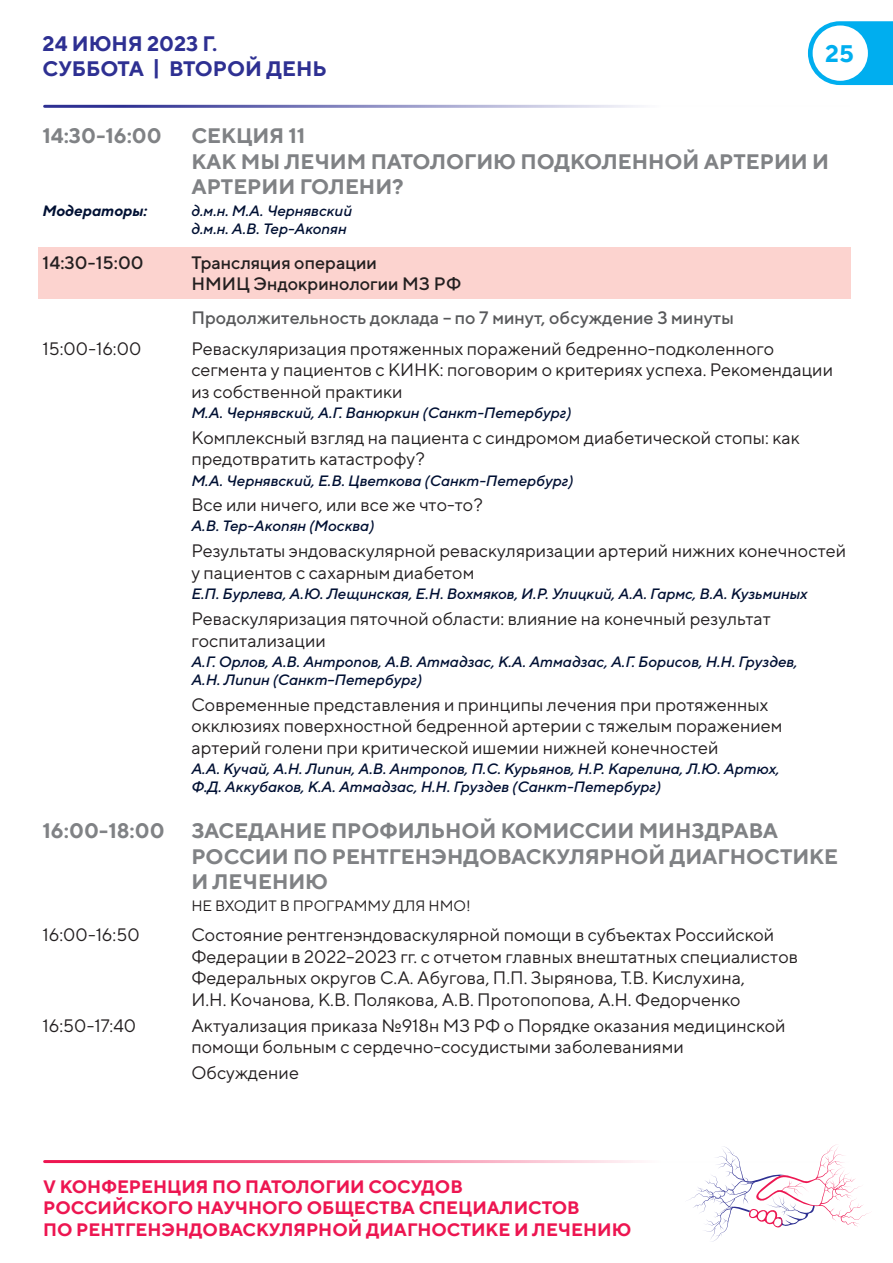
<style>
.page{position:relative;width:893px;height:1263px;background:#fff}
.page>*{position:absolute;margin:0;border:0;box-sizing:border-box;transform-origin:0 0}
.t1{font:700 24px "TT Norms";color:#00aeef}
.Сессии_Шанхай{font:700 21px/25.2px "TT Norms";color:#808285}
.t2{font:700 21px/25.2px "TT Norms";color:#2e3092}
.Основная_программа{font:18px/21.6px "TT Norms";color:#231f20}
.t3{font:700 18px/21.6px "TT Norms";color:#ed1651}
.Трансляция{font:500 18px/21.6px "TT Norms";color:#231f20}
.Продолжительность{font:500 18px "TT Norms";color:#58595b}
.Профы{font:italic 500 15px/18px "TT Norms";color:#001033}
.Модераторы{font:italic 500 15px/18px "TT Norms";color:#001033}
.НМО{font:15px "TT Norms";color:#231f20}
.Модераторы-2{font:italic 700 15px "TT Norms";color:#001033}
</style>
<div class="page">
<svg style="left:808px;top:21px;width:85px;height:64px;background:#29bbf1"></svg>
<div style="left:813px;top:26px;width:55px;height:55px;background:#fff;border-radius:50%"></div>
<hr style="left:45px;top:1160px;width:805px;height:3px;background:#ed1651">
<hr style="left:45px;top:105px;width:805px;height:3px;background:#2e3092">
<svg style="left:685px;top:1144px;width:184px;height:98px"></svg>
<div style="left:38px;top:247px;width:812px;height:51px;background:#fcd3cf"></div>
<p class="t2" style="left:43px;top:30px;width:286px">24 ИЮНЯ 2023 Г.<br>СУББОТА | ВТОРОЙ ДЕНЬ</p>
<h1 class="t1" style="left:825px;top:38px;width:30px">25</h1>
<p class="Сессии_Шанхай" style="left:43px;top:123px;width:121px">14:30-16:00</p>
<p class="Сессии_Шанхай" style="left:191px;top:123px;width:639px">СЕКЦИЯ 11<br>КАК МЫ ЛЕЧИМ ПАТОЛОГИЮ ПОДКОЛЕННОЙ АРТЕРИИ И<br>АРТЕРИИ ГОЛЕНИ?</p>
<p class="Модераторы-2" style="left:43px;top:201px;width:106px">Модераторы:</p>
<p class="Модераторы" style="left:191px;top:202px;width:162px">д.м.н. М.А. Чернявский д.м.н. А.В. Тер-Акопян</p>
<p class="Трансляция" style="left:43px;top:251px;width:103px">14:30-15:00</p>
<p class="Трансляция" style="left:191px;top:251px;width:271px">Трансляция операции<br>НМИЦ Эндокринологии МЗ РФ</p>
<p class="Продолжительность" style="left:191px;top:307px;width:544px">Продолжительность доклада – по 7 минут, обсуждение 3 минуты</p>
<p class="Основная_программа" style="left:43px;top:337px;width:100px">15:00-16:00</p>
<p class="Основная_программа" style="left:191px;top:337px;width:643px">Реваскуляризация протяженных поражений бедренно-подколенного сегмента у пациентов с КИНК: поговорим о критериях успеха. Рекомендации из собственной практики</p>
<p class="Профы" style="left:191px;top:403px;width:382px">М.А. Чернявский, А.Г. Ванюркин (Санкт-Петербург)</p>
<p class="Основная_программа" style="left:191px;top:426px;width:610px">Комплексный взгляд на пациента с синдромом диабетической стопы: как предотвратить катастрофу?</p>
<p class="Профы" style="left:191px;top:471px;width:384px">М.А. Чернявский, Е.В. Цветкова (Санкт-Петербург)</p>
<p class="Основная_программа" style="left:191px;top:494px;width:293px">Все или ничего, или все же что-то?</p>
<p class="Профы" style="left:191px;top:517px;width:185px">А.В. Тер-Акопян (Москва)</p>
<p class="Основная_программа" style="left:191px;top:540px;width:656px">Результаты эндоваскулярной реваскуляризации артерий нижних конечностей у пациентов с сахарным диабетом</p>
<p class="Профы" style="left:191px;top:584px;width:618px">Е.П. Бурлева, А.Ю. Лещинская, Е.Н. Вохмяков, И.Р. Улицкий, А.А. Гармс, В.А. Кузьминых</p>
<p class="Основная_программа" style="left:191px;top:607px;width:581px">Реваскуляризация пяточной области: влияние на конечный результат госпитализации</p>
<p class="Профы" style="left:191px;top:652px;width:608px">А.Г. Орлов, А.В. Антропов, А.В. Атмадзас, К.А. Атмадзас, А.Г. Борисов, Н.Н. Груздев,<br>А.Н. Липин (Санкт–Петербург)</p>
<p class="Основная_программа" style="left:191px;top:693px;width:593px">Современные представления и принципы лечения при протяженных окклюзиях поверхностной бедренной артерии с тяжелым поражением артерий голени при критической ишемии нижней конечностей</p>
<p class="Профы" style="left:191px;top:759px;width:590px">А.А. Кучай, А.Н. Липин, А.В. Антропов, П.С. Курьянов, Н.Р. Карелина, Л.Ю. Артюх,<br>Ф.Д. Аккубаков, К.А. Атмадзас, Н.Н. Груздев (Санкт-Петербург)</p>
<p class="Сессии_Шанхай" style="left:43px;top:818px;width:124px">16:00-18:00</p>
<p class="Сессии_Шанхай" style="left:191px;top:818px;width:648px">ЗАСЕДАНИЕ ПРОФИЛЬНОЙ КОМИССИИ МИНЗДРАВА<br>РОССИИ ПО РЕНТГЕНЭНДОВАСКУЛЯРНОЙ ДИАГНОСТИКЕ<br>И ЛЕЧЕНИЮ</p>
<p class="НМО" style="left:191px;top:896px;width:281px">НЕ ВХОДИТ В ПРОГРАММУ ДЛЯ НМО!</p>
<p class="Основная_программа" style="left:43px;top:923px;width:99px">16:00-16:50</p>
<p class="Основная_программа" style="left:191px;top:923px;width:608px">Состояние рентгенэндоваскулярной помощи в субъектах Российской Федерации в 2022–2023 гг. с отчетом главных внештатных специалистов Федеральных округов С.А. Абугова, П.П. Зырянова, Т.В. Кислухина,<br>И.Н. Кочанова, К.В. Полякова, А.В. Протопопова, А.Н. Федорченко</p>
<p class="Основная_программа" style="left:43px;top:1014px;width:95px">16:50-17:40</p>
<p class="Основная_программа" style="left:191px;top:1014px;width:596px">Актуализация приказа №918н МЗ РФ о Порядке оказания медицинской помощи больным с сердечно-сосудистыми заболеваниями</p>
<p class="Основная_программа" style="left:191px;top:1062px;width:109px">Обсуждение</p>
<p class="t3" style="left:43px;top:1175px;width:590px">V КОНФЕРЕНЦИЯ ПО ПАТОЛОГИИ СОСУДОВ<br>РОССИЙСКОГО НАУЧНОГО ОБЩЕСТВА СПЕЦИАЛИСТОВ<br>ПО РЕНТГЕНЭНДОВАСКУЛЯРНОЙ ДИАГНОСТИКЕ И ЛЕЧЕНИЮ</p>
</div>
